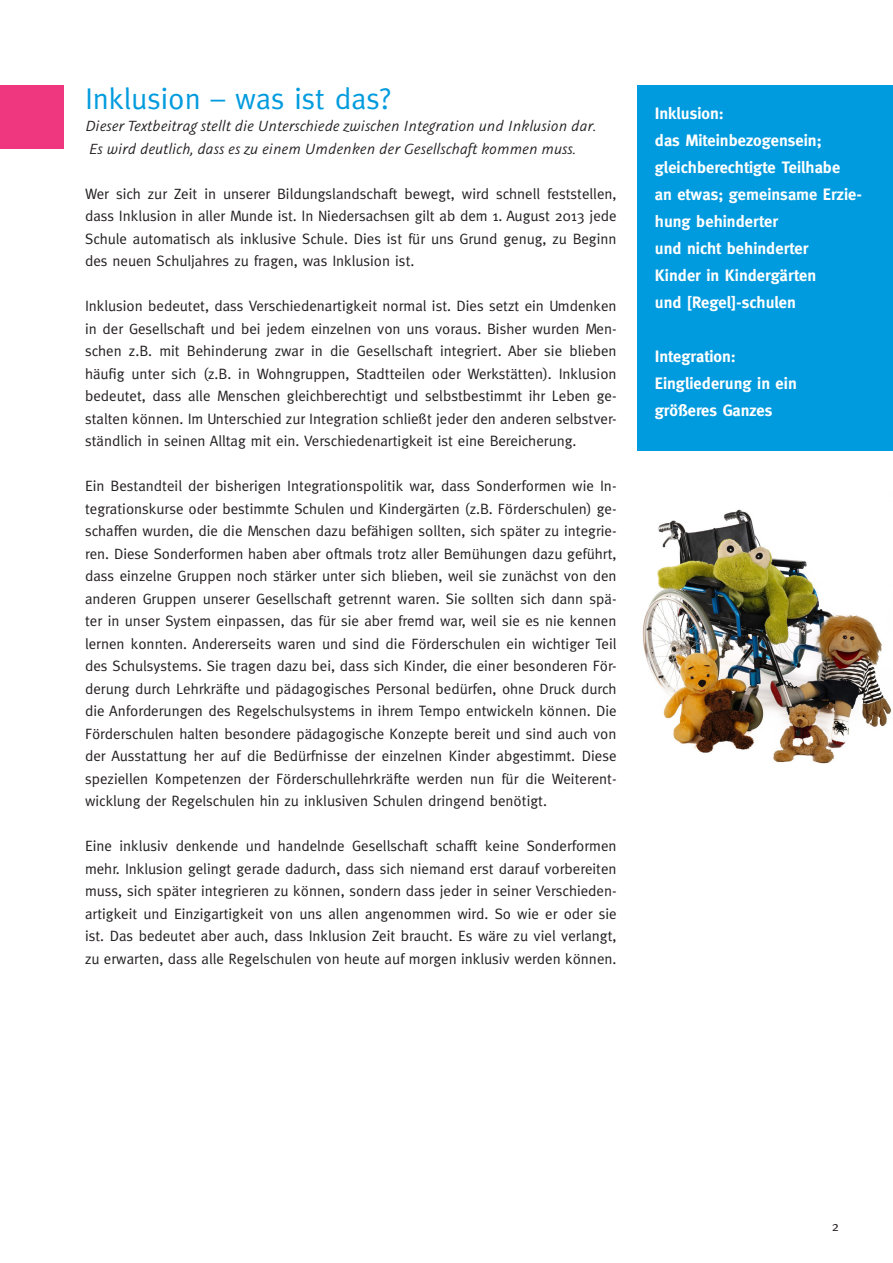
<style>
.page{position:relative;width:893px;height:1263px;background:#fff}
.page>*{position:absolute;margin:0;border:0;box-sizing:border-box;transform-origin:0 0}
.t1{font:30px "Meta";color:#009bde}
.t2{font:700 16.5px/27px "Meta";color:#fff}
.t3{font:italic 16.5px/22.5px "Graublau Sans";color:#231f20}
.t4{font:15px/22.5px "Meta";color:#231f20;text-align:justify}
.t5{font:13.5px "Meta";color:#231f20}
</style>
<div class="page">
<div style="left:0;top:85px;width:64px;height:64px;background:#ef377f"></div>
<img style="left:642px;top:509px;width:250px;height:255px">
<div style="left:638px;top:85px;width:255px;height:366px;background:#009bde"></div>
<h1 class="t1" style="left:85px;top:81px;width:307px">Inklusion – was ist das?</h1>
<p class="t3" style="left:85px;top:115px;width:513px">Dieser Textbeitrag stellt die Unterschiede zwischen Integration und Inklusion dar.<br>Es wird deutlich, dass es zu einem Umdenken der Gesellschaft kommen muss.</p>
<p class="t4" style="left:85px;top:182px;width:533px">Wer sich zur Zeit in unserer Bildungslandschaft bewegt, wird schnell feststellen, dass Inklusion in aller Munde ist. In Niedersachsen gilt ab dem 1. August 2013 jede Schule automatisch als inklusive Schule. Dies ist für uns Grund genug, zu Beginn des neuen Schuljahres zu fragen, was Inklusion ist.</p>
<p class="t4" style="left:85px;top:295px;width:533px">Inklusion bedeutet, dass Verschiedenartigkeit normal ist. Dies setzt ein Umdenken in der Gesellschaft und bei jedem einzelnen von uns voraus. Bisher wurden Men&shy;schen z.B. mit Behinderung zwar in die Gesellschaft integriert. Aber sie blieben häufig unter sich (z.B. in Wohngruppen, Stadtteilen oder Werkstätten). Inklusion bedeutet, dass alle Menschen gleichberechtigt und selbstbestimmt ihr Leben ge&shy;stalten können. Im Unterschied zur Integration schließt jeder den anderen selbstver&shy;ständlich in seinen Alltag mit ein. Verschiedenartigkeit ist eine Bereicherung.</p>
<p class="t4" style="left:85px;top:475px;width:533px">Ein Bestandteil der bisherigen Integrationspolitik war, dass Sonderformen wie In&shy;tegrationskurse oder bestimmte Schulen und Kindergärten (z.B. Förderschulen) ge&shy;schaffen wurden, die die Menschen dazu befähigen sollten, sich später zu integrie&shy;ren. Diese Sonderformen haben aber oftmals trotz aller Bemühungen dazu geführt, dass einzelne Gruppen noch stärker unter sich blieben, weil sie zunächst von den anderen Gruppen unserer Gesellschaft getrennt waren. Sie sollten sich dann spä&shy;ter in unser System einpassen, das für sie aber fremd war, weil sie es nie kennen lernen konnten. Andererseits waren und sind die Förderschulen ein wichtiger Teil des Schulsystems. Sie tragen dazu bei, dass sich Kinder, die einer besonderen För&shy;derung durch Lehrkräfte und pädagogisches Personal bedürfen, ohne Druck durch die Anforderungen des Regelschulsystems in ihrem Tempo entwickeln können. Die Förderschulen halten besondere pädagogische Konzepte bereit und sind auch von der Ausstattung her auf die Bedürfnisse der einzelnen Kinder abgestimmt. Diese speziellen Kompetenzen der Förderschullehrkräfte werden nun für die Weiterent&shy;wicklung der Regelschulen hin zu inklusiven Schulen dringend benötigt.</p>
<p class="t4" style="left:85px;top:835px;width:533px">Eine inklusiv denkende und handelnde Gesellschaft schafft keine Sonderformen mehr. Inklusion gelingt gerade dadurch, dass sich niemand erst darauf vorbereiten muss, sich später integrieren zu können, sondern dass jeder in seiner Verschieden&shy;artigkeit und Einzigartigkeit von uns allen angenommen wird. So wie er oder sie ist. Das bedeutet aber auch, dass Inklusion Zeit braucht. Es wäre zu viel verlangt, zu erwarten, dass alle Regelschulen von heute auf morgen inklusiv werden können.</p>
<p class="t2" style="left:655px;top:100px;width:209px">Inklusion:<br>das Miteinbezogensein; gleichberechtigte Teilhabe<br>an etwas; gemeinsame Erzie&shy;hung behinderter<br>und nicht behinderter<br>Kinder in Kindergärten<br>und [Regel]-schulen</p>
<p class="t2" style="left:655px;top:343px;width:143px">Integration:<br>Eingliederung in ein größeres Ganzes</p>
<p class="t5" style="left:832px;top:1219px;width:9px">2</p>
</div>
